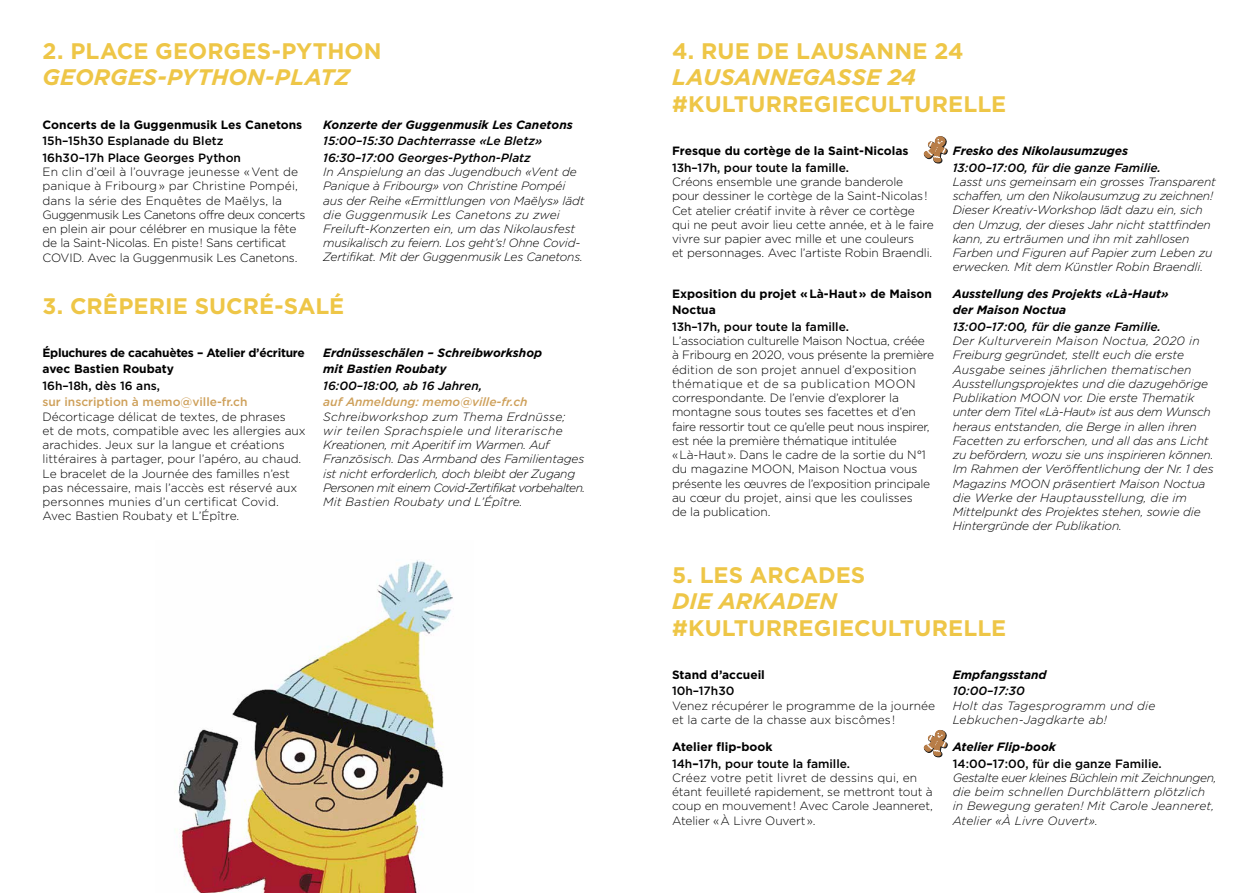
<style>
.page{position:relative;width:1259px;height:893px;background:#fff}
.page>*{position:absolute;margin:0;border:0;box-sizing:border-box;transform-origin:0 0}
.t1{font:700 22.5px "Gotham";letter-spacing:.005em;color:#eec647}
.t2{font:italic 700 22.5px "Gotham";color:#eec647}
.t3{font:300 12px/14.2px "Gotham";letter-spacing:-.01em;color:#000}
.t4{font:italic 300 12px/14.2px "Gotham";letter-spacing:-.01em;color:#000}
.t5{font:500 12px/16.5px "Gotham";color:#000}
.t6{font:italic 700 12px/16.5px "Gotham";color:#000}
.t7{font:italic 500 12px/16.5px "Gotham";color:#000}
.t8{font:italic 300 12px/14.2px "Gotham";letter-spacing:.01em;color:#000}
.t9{font:700 12px/16.5px "Gotham";color:#000}
.t10{font:700 12px/16.5px "Gotham";letter-spacing:-.025em;color:#000}
.t11{font:italic 300 12px/14.2px "Gotham";letter-spacing:.02em;color:#000}
.t12{font:500 12px "Gotham";color:#cea05a}
.t13{font:italic 500 12px "Gotham";color:#cea05a}
.s1{font-weight:700}
.s2{font-weight:700;font-style:italic}
</style>
<div class="page">
<img style="left:178px;top:560px;width:275px;height:333px">
<svg style="left:923px;top:730px;width:25px;height:27px"></svg>
<svg style="left:923px;top:136px;width:25px;height:28px"></svg>
<h1 class="t1" style="left:43px;top:38px;width:340px">2. PLACE GEORGES-PYTHON</h1>
<h1 class="t2" style="left:43px;top:64px;width:309px">GEORGES-PYTHON-PLATZ</h1>
<p class="t9" style="left:43px;top:116px;width:261px">Concerts de la Guggenmusik Les Canetons</p>
<p class="t5" style="left:43px;top:133px;width:200px">15h–15h30 Esplanade du Bletz<br>16h30–17h Place Georges Python</p>
<p class="t3" style="left:43px;top:165px;width:264px">En clin d’œil à l’ouvrage jeunesse «Vent de panique à Fribourg» par Christine Pompéi, dans la série des Enquêtes de Maëlys, la Guggenmusik Les Canetons offre deux concerts en plein air pour célébrer en musique la fête de la Saint-Nicolas. En piste! Sans certificat COVID. Avec la Guggenmusik Les Canetons.</p>
<p class="t6" style="left:323px;top:116px;width:251px">Konzerte der Guggenmusik Les Canetons</p>
<p class="t7" style="left:323px;top:133px;width:220px">15:00–15:30 Dachterrasse «Le Bletz»<br>16:30–17:00 Georges-Python-Platz</p>
<p class="t4" style="left:323px;top:165px;width:263px">In Anspielung an das Jugendbuch «Vent de Panique à Fribourg» von Christine Pompéi aus der Reihe «Ermittlungen von Maëlys» lädt die Guggenmusik Les Canetons zu zwei Freiluft-Konzerten ein, um das Nikolausfest musikalisch zu feiern. Los geht’s! Ohne Covid-Zertifikat. Mit der Guggenmusik Les Canetons.</p>
<h1 class="t1" style="left:43px;top:293px;width:303px">3. CRÊPERIE SUCRÉ-SALÉ</h1>
<p class="t10" style="left:43px;top:344px;width:264px">Épluchures de cacahuètes – Atelier d’écriture avec Bastien Roubaty</p>
<p class="t5" style="left:43px;top:377px;width:119px">16h–18h, dès 16 ans,</p>
<p class="t12" style="left:43px;top:395px;width:207px">sur inscription à memo@ville-fr.ch</p>
<p class="t3" style="left:43px;top:409px;width:265px">Décorticage délicat de textes, de phrases<br>et de mots, compatible avec les allergies aux arachides. Jeux sur la langue et créations littéraires à partager, pour l’apéro, au chaud.<br>Le bracelet de la Journée des familles n’est pas nécessaire, mais l’accès est réservé aux personnes munies d’un certificat Covid.<br>Avec Bastien Roubaty et L’Épître.</p>
<p class="t6" style="left:323px;top:344px;width:220px">Erdnüsseschälen – Schreibworkshop mit Bastien Roubaty</p>
<p class="t7" style="left:323px;top:377px;width:160px">16:00–18:00, ab 16 Jahren,</p>
<p class="t13" style="left:323px;top:395px;width:206px">auf Anmeldung: memo@ville-fr.ch</p>
<p class="t4" style="left:323px;top:409px;width:263px">Schreibworkshop zum Thema Erdnüsse; wir teilen Sprachspiele und literarische Kreationen, mit Aperitif im Warmen. Auf Französisch. Das Armband des Familientages ist nicht erforderlich, doch bleibt der Zugang Personen mit einem Covid-Zertifikat vorbehalten.<br>Mit Bastien Roubaty und L’Épître.</p>
<h1 class="t1" style="left:672px;top:38px;width:293px">4. RUE DE LAUSANNE 24</h1>
<h1 class="t2" style="left:672px;top:64px;width:245px">LAUSANNEGASSE 24</h1>
<h1 class="t1" style="left:672px;top:91px;width:336px">#KULTURREGIECULTURELLE</h1>
<p class="t9" style="left:672px;top:142px;width:238px">Fresque du cortège de la Saint-Nicolas</p>
<p class="t5" style="left:672px;top:159px;width:178px">13h–17h, pour toute la famille.</p>
<p class="t3" style="left:672px;top:174px;width:263px">Créons ensemble une grande banderole<br>pour dessiner le cortège de la Saint-Nicolas!<br>Cet atelier créatif invite à rêver ce cortège qui ne peut avoir lieu cette année, et à le faire vivre sur papier avec mille et une couleurs<br>et personnages. Avec l’artiste Robin Braendli.</p>
<p class="t9" style="left:672px;top:285px;width:261px">Exposition du projet «Là-Haut» de Maison<br>Noctua</p>
<p class="t5" style="left:672px;top:318px;width:178px">13h–17h, pour toute la famille.</p>
<p class="t3" style="left:672px;top:334px;width:264px">L’association culturelle Maison Noctua, créée à Fribourg en 2020, vous présente la première édition de son projet annuel d’exposition thématique et de sa publication MOON correspondante. De l’envie d’explorer la montagne sous toutes ses facettes et d’en faire ressortir tout ce qu’elle peut nous inspirer, est née la première thématique intitulée «Là-Haut». Dans le cadre de la sortie du N°1 du magazine MOON, Maison Noctua vous présente les œuvres de l’exposition principale au cœur du projet, ainsi que les coulisses<br>de la publication.</p>
<p class="t6" style="left:952px;top:143px;width:177px">Fresko des Nikolausumzuges</p>
<p class="t7" style="left:952px;top:159px;width:210px">13:00–17:00, für die ganze Familie.</p>
<p class="t4" style="left:952px;top:175px;width:265px">Lasst uns gemeinsam ein grosses Transparent schaffen, um den Nikolausumzug zu zeichnen!<br>Dieser Kreativ-Workshop lädt dazu ein, sich den Umzug, der dieses Jahr nicht stattfinden kann, zu erträumen und ihn mit zahllosen Farben und Figuren auf Papier zum Leben zu erwecken. Mit dem Künstler Robin Braendli.</p>
<p class="t6" style="left:952px;top:285px;width:218px">Ausstellung des Projekts «Là-Haut» der Maison Noctua</p>
<p class="t7" style="left:952px;top:318px;width:210px">13:00–17:00, für die ganze Familie.</p>
<p class="t4" style="left:952px;top:334px;width:262px">Der Kulturverein Maison Noctua, 2020 in Freiburg gegründet, stellt euch die erste Ausgabe seines jährlichen thematischen Ausstellungsprojektes und die dazugehörige Publikation MOON vor. Die erste Thematik unter dem Titel «Là-Haut» ist aus dem Wunsch heraus entstanden, die Berge in allen ihren Facetten zu erforschen, und all das ans Licht zu befördern, wozu sie uns inspirieren können.<br>Im Rahmen der Veröffentlichung der Nr. 1 des Magazins MOON präsentiert Maison Noctua die Werke der Hauptausstellung, die im Mittelpunkt des Projektes stehen, sowie die Hintergründe der Publikation.</p>
<h1 class="t1" style="left:672px;top:562px;width:195px">5. LES ARCADES</h1>
<h1 class="t2" style="left:672px;top:588px;width:167px">DIE ARKADEN</h1>
<h1 class="t1" style="left:672px;top:615px;width:336px">#KULTURREGIECULTURELLE</h1>
<p class="t9" style="left:672px;top:666px;width:94px">Stand d’accueil</p>
<p class="t5" style="left:672px;top:683px;width:64px">10h–17h30</p>
<p class="t3" style="left:672px;top:698px;width:265px">Venez récupérer le programme de la journée et la carte de la chasse aux biscômes !</p>
<p class="t5" style="left:672px;top:738px;width:180px"><span class="s1">Atelier flip-book<br></span>14h<span class="s1">–</span>17h, pour toute la famille.</p>
<p class="t3" style="left:672px;top:770px;width:262px">Créez votre petit livret de dessins qui, en étant feuilleté rapidement, se mettront tout à coup en mouvement ! Avec Carole Jeanneret, Atelier «À Livre Ouvert».</p>
<p class="t6" style="left:952px;top:666px;width:95px">Empfangsstand</p>
<p class="t7" style="left:952px;top:683px;width:74px">10:00–17:30</p>
<p class="t11" style="left:952px;top:698px;width:204px">Holt das Tagesprogramm und die<br>Lebkuchen-Jagdkarte ab!</p>
<p class="t5" style="left:952px;top:738px;width:211px"><span class="s2">Atelier Flip-book<br></span>14:00<span class="s1">–</span>17:00, für die ganze Familie.</p>
<p class="t8" style="left:952px;top:770px;width:265px">Gestalte euer kleines Büchlein mit Zeichnungen, die beim schnellen Durchblättern plötzlich in Bewegung geraten! Mit Carole Jeanneret, Atelier «À Livre Ouvert».</p>
</div>
